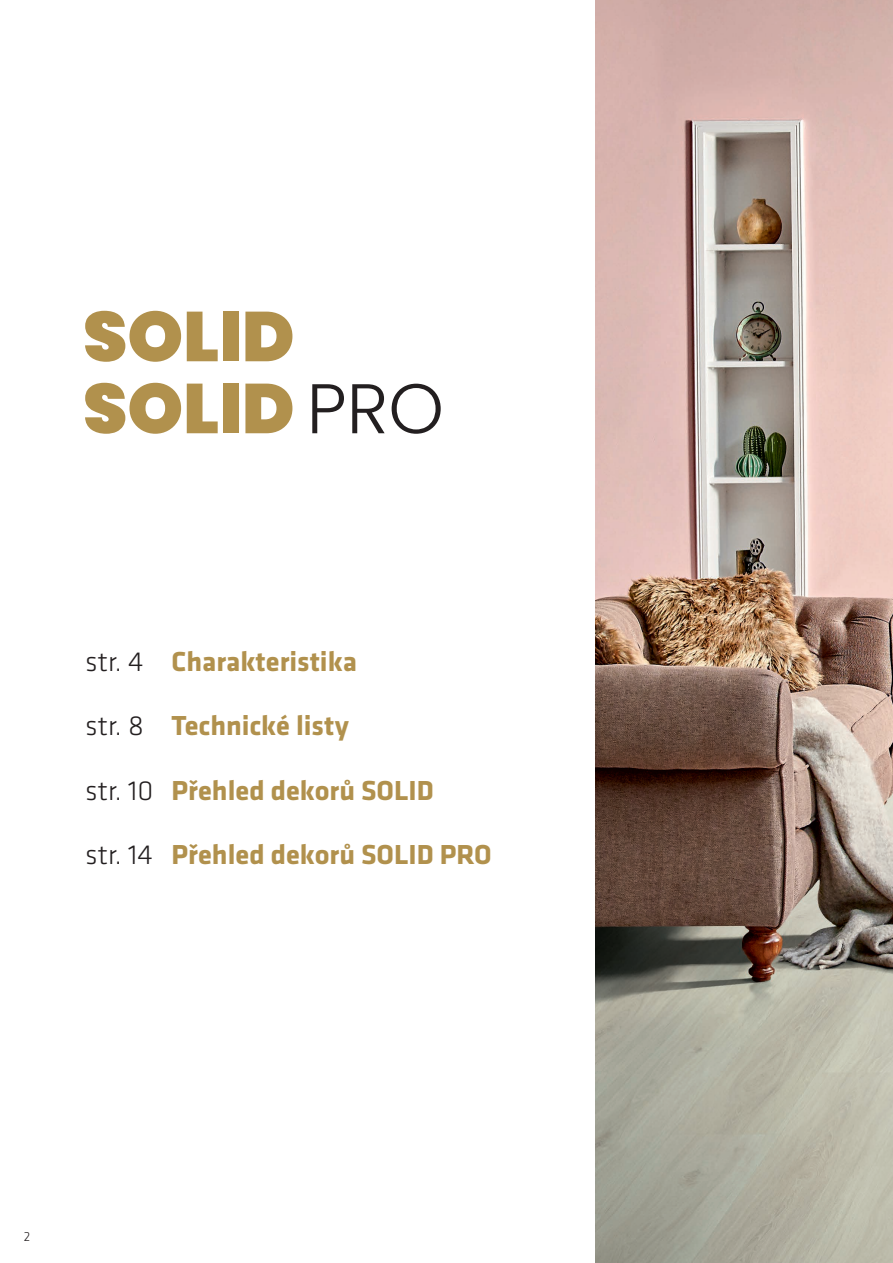
<style>
.page{position:relative;width:893px;height:1263px;background:#fff}
.page>*{position:absolute;margin:0;border:0;box-sizing:border-box;transform-origin:0 0}
.t1{font:700 28.5px "Klavika";color:#b1914d}
.t2{font:300 28.5px "Klavika";color:#231f20}
.t3{font:300 13.5px "Klavika";color:#231f20}
</style>
<div class="page">
<img style="left:595px;top:0;width:298px;height:1263px">
<svg style="left:85px;top:311px;width:96px;height:51px"></svg>
<svg style="left:187px;top:312px;width:31px;height:49px"></svg>
<div style="left:223px;top:312px;width:15px;height:49px;background:#b1914d"></div>
<svg style="left:245px;top:312px;width:47px;height:49px"></svg>
<svg style="left:85px;top:383px;width:96px;height:51px"></svg>
<svg style="left:187px;top:384px;width:31px;height:49px"></svg>
<div style="left:223px;top:384px;width:15px;height:49px;background:#b1914d"></div>
<svg style="left:245px;top:384px;width:47px;height:49px"></svg>
<svg style="left:312px;top:384px;width:32px;height:49px"></svg>
<svg style="left:352px;top:384px;width:33px;height:49px"></svg>
<svg style="left:392px;top:384px;width:49px;height:50px"></svg>
<p class="t2" style="left:85px;top:646px;width:60px">str. 4</p>
<p class="t1" style="left:172px;top:646px;width:187px">Charakteristika</p>
<p class="t2" style="left:85px;top:710px;width:60px">str. 8</p>
<p class="t2" style="left:85px;top:775px;width:70px">str. 10</p>
<p class="t1" style="left:172px;top:710px;width:179px">Technické listy</p>
<p class="t1" style="left:172px;top:775px;width:264px">Přehled dekorů SOLID</p>
<p class="t2" style="left:85px;top:839px;width:69px">str. 14</p>
<p class="t1" style="left:172px;top:839px;width:322px">Přehled dekorů SOLID PRO</p>
<p class="t3" style="left:24px;top:1229px;width:8px">2</p>
</div>
